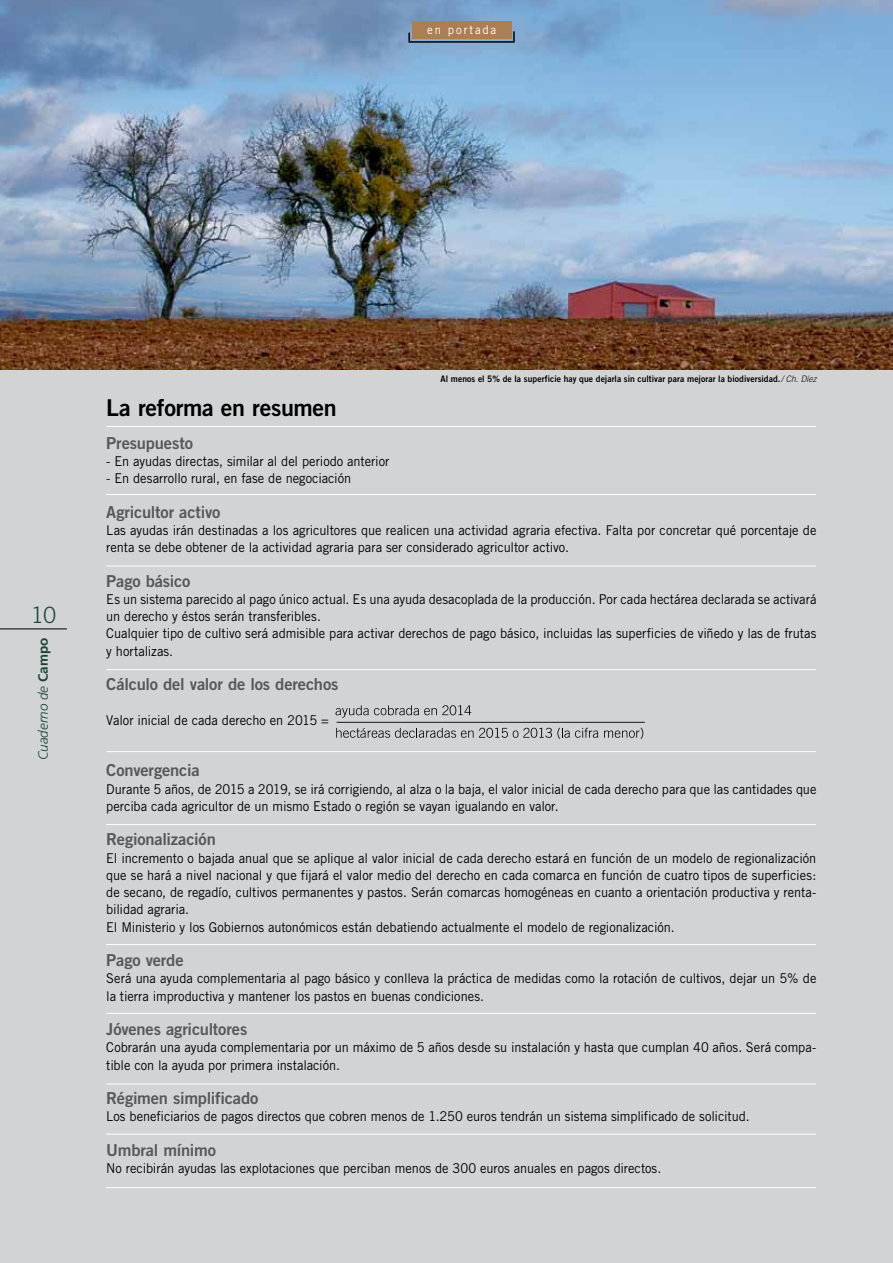
<style>
.page{position:relative;width:893px;height:1263px;background:#fff}
.page>*{position:absolute;margin:0;border:0;box-sizing:border-box;transform-origin:0 0}
.t1{font:23.25px "Trade Gothic Bold Two";letter-spacing:-.01em;color:#000}
.t2{font:300 22.5px "Trade Gothic";color:#1c4535}
.t3{font:16.5px "Trade Gothic Bold Two";letter-spacing:-.01em;color:#58585b}
.t4{font:13.5px/17.2px "Trade Gothic";letter-spacing:-.005em;color:#000;scale:.95 1}
.t5{font:italic 300 13.5px "Frutiger";color:#1c4535}
.t6{font:12px "Trade Gothic";letter-spacing:.155em;color:#fff;scale:.95 1}
.t7{font:9px "Trade Gothic Bold Two";letter-spacing:.01em;color:#000;scale:.95 1}
.s1{font-weight:700;font-style:normal}
.s2{font-family:"Trade Gothic";font-weight:300;font-style:italic}
</style>
<div class="page">
<div style="left:0;top:349px;width:893px;height:914px;background:#d1d3d4"></div>
<img style="left:0;top:0;width:893px;height:370px">
<svg style="left:335px;top:705px;width:136px;height:13px"></svg>
<svg style="left:336px;top:728px;width:262px;height:11px"></svg>
<svg style="left:604px;top:728px;width:39px;height:11px"></svg>
<hr style="left:337px;top:722px;width:308px;height:1px;background:#18181b">
<hr style="left:0;top:628px;width:67px;height:1px;background:#000">
<svg style="left:408px;top:30px;width:107px;height:13px"></svg>
<div style="left:412px;top:21px;width:99px;height:18px;background:#ab7e54"></div>
<hr style="left:106px;top:494px;width:710px;height:1px;background:#fff">
<hr style="left:106px;top:566px;width:710px;height:1px;background:#fff">
<hr style="left:106px;top:669px;width:710px;height:1px;background:#fff">
<hr style="left:106px;top:751px;width:710px;height:1px;background:#fff">
<hr style="left:106px;top:824px;width:710px;height:1px;background:#fff">
<hr style="left:106px;top:944px;width:710px;height:1px;background:#fff">
<hr style="left:106px;top:1013px;width:710px;height:1px;background:#fff">
<hr style="left:106px;top:1083px;width:710px;height:1px;background:#fff">
<hr style="left:106px;top:1134px;width:710px;height:1px;background:#fff">
<hr style="left:106px;top:1187px;width:710px;height:1px;background:#fff">
<hr style="left:106px;top:426px;width:710px;height:1px;background:#fff">
<p class="t6" style="left:427px;top:23px;width:74px">en portada</p>
<h2 class="t2" style="left:31px;top:601px;width:27px">10</h2>
<p class="t5" style="left:35px;top:760px;width:124px;rotate:-90deg">Cuaderno de <span class="s1">Campo</span></p>
<p class="t7" style="left:440px;top:373px;width:397px">Al menos el 5% de la superficie hay que dejarla sin cultivar para mejorar la biodiversidad.<span class="s2">/ Ch. Díez</span></p>
<h1 class="t1" style="left:106px;top:394px;width:232px">La reforma en resumen</h1>
<p class="t3" style="left:106px;top:432px;width:88px">Presupuesto</p>
<p class="t4" style="left:106px;top:452px;width:300px">- En ayudas directas, similar al del periodo anterior</p>
<p class="t4" style="left:106px;top:469px;width:259px">- En desarrollo rural, en fase de negociación</p>
<p class="t3" style="left:106px;top:501px;width:116px">Agricultor activo</p>
<p class="t4" style="left:106px;top:521px;width:749px">Las ayudas irán destinadas a los agricultores que realicen una actividad agraria efectiva. Falta por concretar qué porcentaje de renta se debe obtener de la actividad agraria para ser considerado agricultor activo.</p>
<p class="t3" style="left:106px;top:570px;width:86px">Pago básico</p>
<p class="t4" style="left:106px;top:590px;width:749px">Es un sistema parecido al pago único actual. Es una ayuda desacoplada de la producción. Por cada hectárea declarada se activará un derecho y éstos serán transferibles.<br>Cualquier tipo de cultivo será admisible para activar derechos de pago básico, incluidas las superficies de viñedo y las de frutas y hortalizas.</p>
<p class="t3" style="left:106px;top:674px;width:234px">Cálculo del valor de los derechos</p>
<p class="t4" style="left:106px;top:711px;width:236px">Valor inicial de cada derecho en 2015 =</p>
<p class="t3" style="left:106px;top:760px;width:95px">Convergencia</p>
<p class="t4" style="left:106px;top:780px;width:749px">Durante 5 años, de 2015 a 2019, se irá corrigiendo, al alza o la baja, el valor inicial de cada derecho para que las cantidades que perciba cada agricultor de un mismo Estado o región se vayan igualando en valor.</p>
<p class="t3" style="left:106px;top:829px;width:111px">Regionalización</p>
<p class="t4" style="left:106px;top:849px;width:749px">El incremento o bajada anual que se aplique al valor inicial de cada derecho estará en función de un modelo de regionalización que se hará a nivel nacional y que fijará el valor medio del derecho en cada comarca en función de cuatro tipos de superficies: de secano, de regadío, cultivos permanentes y pastos. Serán comarcas homogéneas en cuanto a orientación productiva y renta&shy;bilidad agraria.<br>El Ministerio y los Gobiernos autonómicos están debatiendo actualmente el modelo de regionalización.</p>
<p class="t3" style="left:106px;top:950px;width:79px">Pago verde</p>
<p class="t4" style="left:106px;top:970px;width:749px">Será una ayuda complementaria al pago básico y conlleva la práctica de medidas como la rotación de cultivos, dejar un 5% de la tierra improductiva y mantener los pastos en buenas condiciones.</p>
<p class="t3" style="left:106px;top:1019px;width:143px">Jóvenes agricultores</p>
<p class="t4" style="left:106px;top:1039px;width:749px">Cobrarán una ayuda complementaria por un máximo de 5 años desde su instalación y hasta que cumplan 40 años. Será compa&shy;tible con la ayuda por primera instalación.</p>
<p class="t3" style="left:106px;top:1088px;width:154px">Régimen simplificado</p>
<p class="t4" style="left:106px;top:1108px;width:679px">Los beneficiarios de pagos directos que cobren menos de 1.250 euros tendrán un sistema simplificado de solicitud.</p>
<p class="t3" style="left:106px;top:1140px;width:111px">Umbral mínimo</p>
<p class="t4" style="left:106px;top:1159px;width:586px">No recibirán ayudas las explotaciones que perciban menos de 300 euros anuales en pagos directos.</p>
</div>
